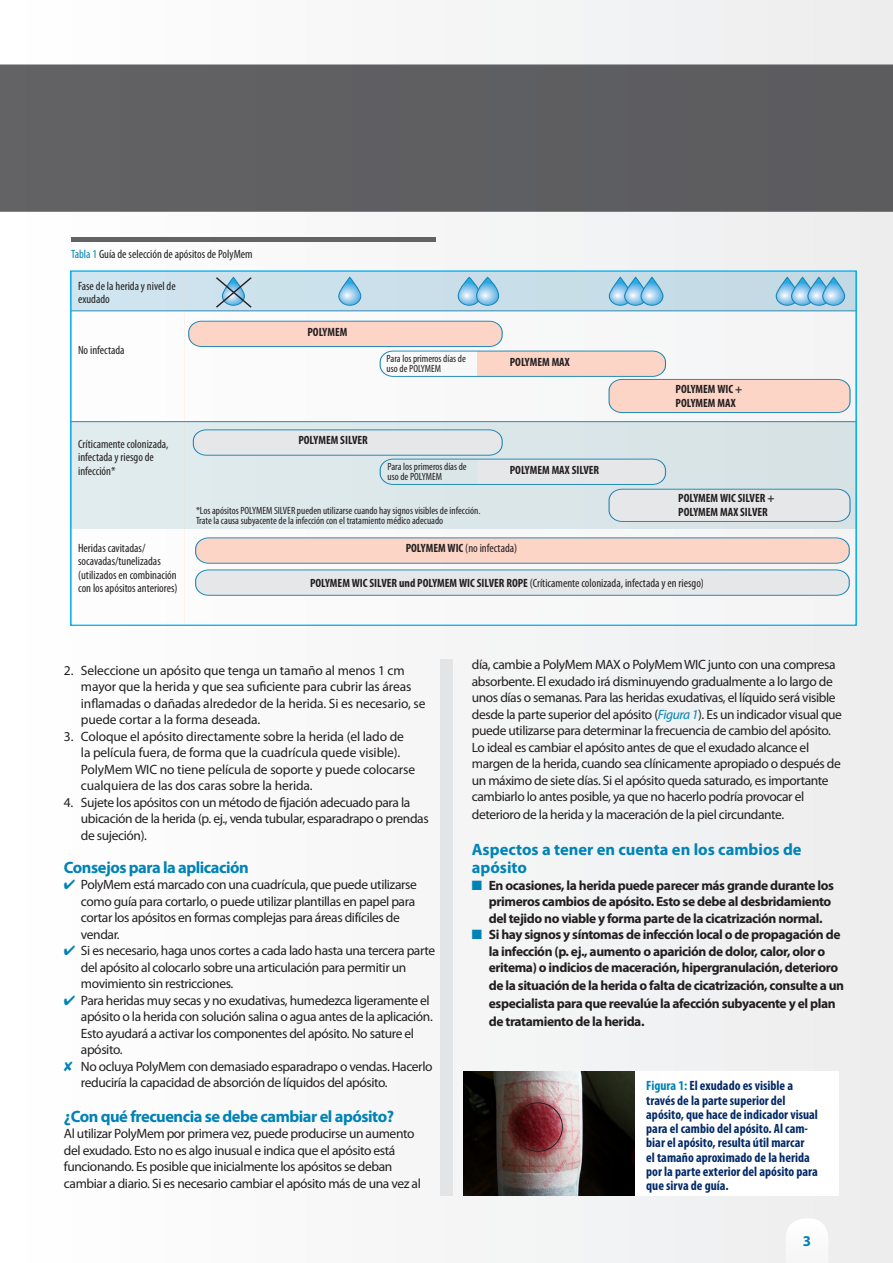
<style>
.page{position:relative;width:893px;height:1263px;background:#fff}
.page>*{position:absolute;margin:0;border:0;box-sizing:border-box;transform-origin:0 0}
.t1{font:700 16.5px "Myriad Pro";letter-spacing:-.03em;color:#0083b6}
.t2{font:700 16.5px/18px "Myriad Pro";color:#0083b6}
.t3{font:700 15px "Myriad Pro";color:#0083b6}
.t4{font:13.5px/16.5px "Myriad Pro";letter-spacing:-.03em;color:#231f20}
.t5{font:700 13.5px/16.5px "Myriad Pro";letter-spacing:-.03em;color:#231f20}
.t6{font:13.5px/16.5px "Myriad Pro";letter-spacing:-.01em;color:#231f20}
.t7{font:700 condensed 13.5px/14.2px "Myriad Pro";color:#032a67}
.t8{font:600 13.05px "Myriad Pro";color:#231f20;scale:1.18 1}
.t9{font:condensed 12px/13.5px "Myriad Pro";color:#231f20}
.t10{font:700 condensed 12px/13.5px "Myriad Pro";color:#231f20}
.t11{font:condensed 10.5px/10.5px "Myriad Pro";color:#231f20}
.s1{color:#0083b6}
.s2{color:#00aeef}
.s3{font-weight:700}
.s4{font-style:italic;color:#0083b6}
</style>
<div class="page">
<div style="left:1px;top:0;width:892px;height:1263px;background:#f6f6f7"></div>
<div style="left:71px;top:237px;width:364px;height:5px;background:#636366"></div>
<div style="left:0;top:64px;width:893px;height:148px;background:#5f5f62"></div>
<div style="left:440px;top:659px;width:12px;height:536px;background:#e3e4e6"></div>
<div style="left:463px;top:1071px;width:376px;height:125px;background:#fff"></div>
<img style="left:463px;top:1071px;width:172px;height:124px">
<div style="left:513px;top:1102px;width:50px;height:50px;border:1px solid #231f20;border-radius:50%"></div>
<div style="left:71px;top:529px;width:785px;height:96px;background:#fff"></div>
<div style="left:71px;top:311px;width:785px;height:111px;background:#fff"></div>
<div style="left:71px;top:271px;width:785px;height:40px;background:#cadfea"></div>
<div style="left:71px;top:422px;width:785px;height:107px;background:#e0ebed"></div>
<svg style="left:195px;top:537px;width:655px;height:59px;background:#e3dbd9"></svg>
<svg style="left:338px;top:277px;width:24px;height:29px"></svg>
<svg style="left:457px;top:277px;width:42px;height:29px"></svg>
<svg style="left:609px;top:277px;width:55px;height:29px"></svg>
<svg style="left:775px;top:277px;width:70px;height:29px"></svg>
<svg style="left:188px;top:320px;width:663px;height:93px"></svg>
<svg style="left:193px;top:429px;width:658px;height:93px"></svg>
<svg style="left:216px;top:276px;width:36px;height:32px"></svg>
<hr style="left:71px;top:310px;width:785px;height:1px;background:#1784b6">
<hr style="left:71px;top:421px;width:785px;height:1px;background:#1784b6">
<p class="t9" style="left:71px;top:247px;width:183px"><span class="s1">Tabla 1</span> Guía de selección de apósitos de PolyMem</p>
<p class="t8" style="left:78px;top:249px;width:236px"><span class="s2">Table 1</span> PolyMem dressing selection guide</p>
<p class="t9" style="left:78px;top:279px;width:99px">Fase de la herida y nivel de exudado</p>
<p class="t9" style="left:78px;top:343px;width:48px">No infectada</p>
<p class="t9" style="left:78px;top:437px;width:92px">Críticamente colonizada, infectada y riesgo de infección*</p>
<p class="t9" style="left:78px;top:541px;width:101px">Heridas cavitadas/ socavadas/tunelizadas (utilizados en combinación con los apósitos anteriores)</p>
<p class="t10" style="left:307px;top:325px;width:42px">POLYMEM</p>
<p class="t11" style="left:387px;top:353px;width:81px">Para los primeros días de uso de POLYMEM</p>
<p class="t10" style="left:298px;top:433px;width:71px">POLYMEM SILVER</p>
<p class="t10" style="left:510px;top:355px;width:61px">POLYMEM MAX</p>
<p class="t10" style="left:676px;top:382px;width:68px">POLYMEM WIC +<br>POLYMEM MAX</p>
<p class="t11" style="left:387px;top:461px;width:81px">Para los primeros días de uso de POLYMEM</p>
<p class="t11" style="left:196px;top:505px;width:286px">*Los apósitos POLYMEM SILVER pueden utilizarse cuando hay signos visibles de infección.<br>Trate la causa subyacente de la infección con el tratamiento médico adecuado</p>
<p class="t9" style="left:406px;top:541px;width:113px"><span class="s3">POLYMEM WIC</span> (no infectada)</p>
<p class="t9" style="left:310px;top:576px;width:395px"><span class="s3">POLYMEM WIC SILVER und POLYMEM WIC SILVER ROPE</span> (Críticamente colonizada, infectada y en riesgo)</p>
<p class="t10" style="left:510px;top:463px;width:91px">POLYMEM MAX SILVER</p>
<p class="t10" style="left:678px;top:491px;width:98px">POLYMEM WIC SILVER +<br>POLYMEM MAX SILVER</p>
<p class="t6" style="left:81px;top:662px;width:346px;text-indent:-17px">2. Seleccione un apósito que tenga un tamaño al menos 1 cm mayor que la herida y que sea suficiente para cubrir las áreas inflamadas o dañadas alrededor de la herida. Si es necesario, se puede cortar a la forma deseada.</p>
<p class="t6" style="left:81px;top:728px;width:336px;text-indent:-17px">3. Coloque el apósito directamente sobre la herida (el lado de la película fuera, de forma que la cuadrícula quede visible).<br>PolyMem WIC no tiene película de soporte y puede colocarse cualquiera de las dos caras sobre la herida.</p>
<p class="t4" style="left:81px;top:794px;width:349px;text-indent:-17px">4. Sujete los apósitos con un método de fijación adecuado para la ubicación de la herida (p. ej., venda tubular, esparadrapo o prendas de sujeción).</p>
<p class="t1" style="left:64px;top:856px;width:186px">Consejos para la aplicación</p>
<p class="t4" style="left:81px;top:876px;width:337px;text-indent:-17px"><span class="s1">✔</span> PolyMem está marcado con una cuadrícula, que puede utilizarse como guía para cortarlo, o puede utilizar plantillas en papel para cortar los apósitos en formas complejas para áreas difíciles de vendar.</p>
<p class="t4" style="left:81px;top:942px;width:356px;text-indent:-17px"><span class="s1">✔</span> Si es necesario, haga unos cortes a cada lado hasta una tercera parte del apósito al colocarlo sobre una articulación para permitir un movimiento sin restricciones.</p>
<p class="t4" style="left:64px;top:992px;width:367px"><span class="s1">✔</span> Para heridas muy secas y no exudativas, humedezca ligeramente el</p>
<p class="t4" style="left:81px;top:1008px;width:353px">apósito o la herida con solución salina o agua antes de la aplicación.</p>
<p class="t4" style="left:81px;top:1025px;width:335px">Esto ayudará a activar los componentes del apósito. No sature el</p>
<p class="t4" style="left:81px;top:1041px;width:43px">apósito.</p>
<p class="t4" style="left:64px;top:1058px;width:370px"><span class="s1">✘</span> No ocluya PolyMem con demasiado esparadrapo o vendas. Hacerlo</p>
<p class="t4" style="left:81px;top:1074px;width:308px">reduciría la capacidad de absorción de líquidos del apósito.</p>
<p class="t1" style="left:64px;top:1105px;width:332px">¿Con qué frecuencia se debe cambiar el apósito?</p>
<p class="t4" style="left:64px;top:1125px;width:358px">Al utilizar PolyMem por primera vez, puede producirse un aumento del exudado. Esto no es algo inusual e indica que el apósito está funcionando. Es posible que inicialmente los apósitos se deban cambiar a diario. Si es necesario cambiar el apósito más de una vez al</p>
<p class="t4" style="left:472px;top:656px;width:372px">día, cambie a PolyMem MAX o PolyMem WIC junto con una compresa absorbente. El exudado irá disminuyendo gradualmente a lo largo de unos días o semanas. Para las heridas exudativas, el líquido será visible desde la parte superior del apósito (<span class="s4">Figura 1</span>). Es un indicador visual que puede utilizarse para determinar la frecuencia de cambio del apósito.<br>Lo ideal es cambiar el apósito antes de que el exudado alcance el margen de la herida, cuando sea clínicamente apropiado o después de un máximo de siete días. Si el apósito queda saturado, es importante cambiarlo lo antes posible, ya que no hacerlo podría provocar el</p>
<p class="t4" style="left:472px;top:806px;width:314px">deterioro de la herida y la maceración de la piel circundante.</p>
<p class="t2" style="left:472px;top:840px;width:331px">Aspectos a tener en cuenta en los cambios de apósito</p>
<p class="t5" style="left:489px;top:876px;width:347px;text-indent:-17px"><span class="s1">■</span> En ocasiones, la herida puede parecer más grande durante los primeros cambios de apósito. Esto se debe al desbridamiento del tejido no viable y forma parte de la cicatrización normal.</p>
<p class="t5" style="left:489px;top:926px;width:353px;text-indent:-17px"><span class="s1">■</span> Si hay signos y síntomas de infección local o de propagación de la infección (p. ej., aumento o aparición de dolor, calor, olor o eritema) o indicios de maceración, hipergranulación, deterioro</p>
<p class="t5" style="left:489px;top:976px;width:357px;line-height:18px">de la situación de la herida o falta de cicatrización, consulte a un especialista para que reevalúe la afección subyacente y el plan de tratamiento de la herida.</p>
<p class="t7" style="left:646px;top:1078px;width:173px"><span class="s1">Figura 1:</span> El exudado es visible a través de la parte superior del apósito, que hace de indicador visual para el cambio del apósito. Al cam&shy;biar el apósito, resulta útil marcar<br>el tamaño aproximado de la herida por la parte exterior del apósito para que sirva de guía.</p>
<p class="t3" style="left:803px;top:1231px;width:10px">3</p>
</div>
